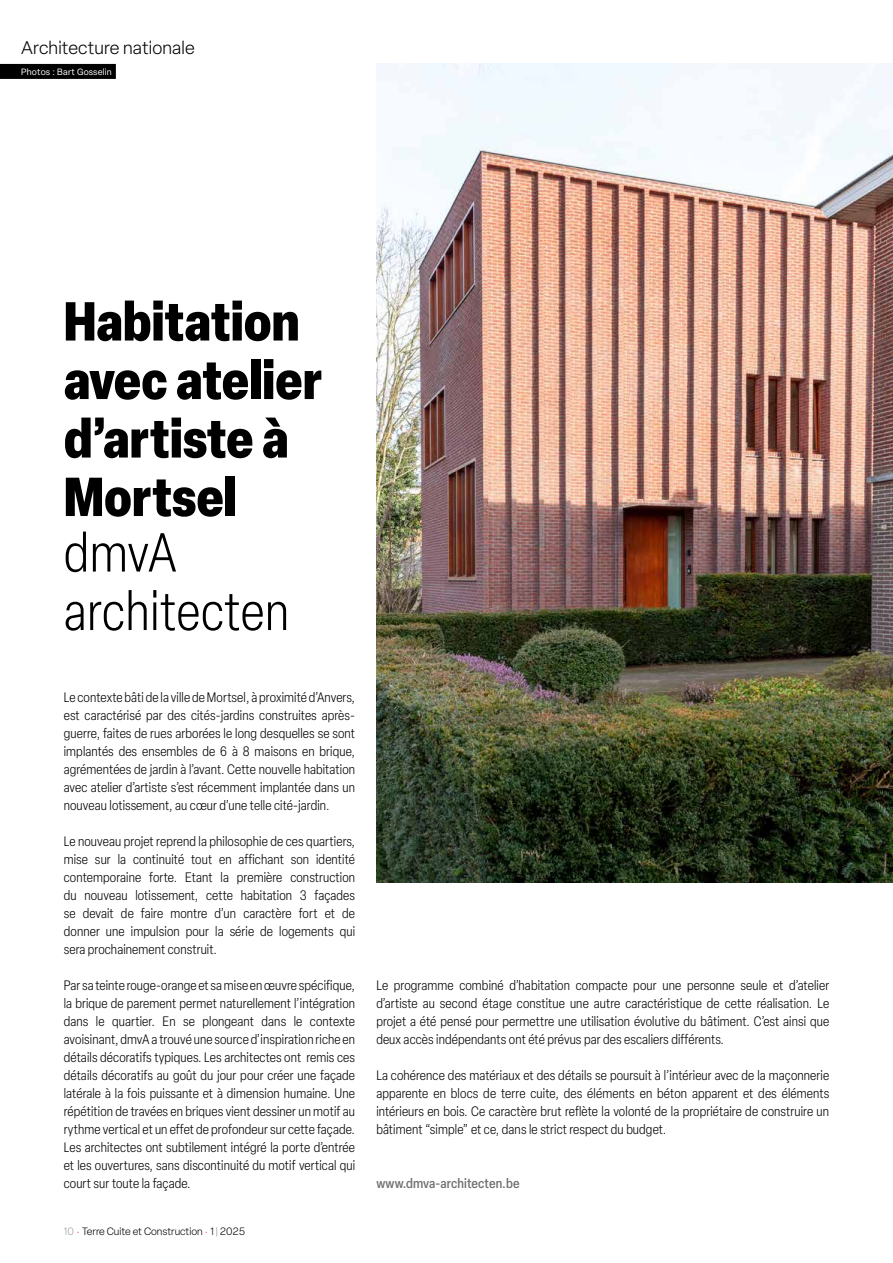
<style>
.page{position:relative;width:893px;height:1263px;background:#fff}
.page>*{position:absolute;margin:0;border:0;box-sizing:border-box;transform-origin:0 0}
.t1{font:900 condensed 54px/58.5px "Elza";color:#000;scale:.96 1}
.t2{font:300 condensed 54px/58.5px "Elza";letter-spacing:.015em;color:#000;scale:.96 1}
.t3{font:300 18px "Elza";letter-spacing:.01em;color:#000}
.t4{font:300 condensed 13.5px/18px "Elza";letter-spacing:.01em;color:#000;text-align:justify}
.t5{font:500 condensed 13.5px "Elza";letter-spacing:.01em;color:#6f7070}
.t6{font:300 10.5px "Elza";color:#000}
.t7{font:9px "Elza";letter-spacing:.025em;color:#fff}
.s1{color:#9d9e9e}
.s2{color:#e7000e}
</style>
<div class="page">
<img style="left:376px;top:64px;width:517px;height:818px">
<div style="left:0;top:64px;width:116px;height:15px;background:#000"></div>
<h2 class="t3" style="left:21px;top:36px;width:175px">Architecture nationale</h2>
<p class="t7" style="left:21px;top:65px;width:92px">Photos : Bart Gosselin</p>
<h1 class="t1" style="left:64px;top:290px;width:271px">Habitation avec atelier d’artiste à<br>Mortsel</h1>
<h1 class="t2" style="left:64px;top:522px;width:236px">dmvA architecten</h1>
<p class="t4" style="left:64px;top:688px;width:293px">Le contexte bâti de la ville de Mortsel, à proximité d’Anvers, est caractérisé par des cités-jardins construites après&shy;guerre, faites de rues arborées le long desquelles se sont implantés des ensembles de 6 à 8 maisons en brique, agrémentées de jardin à l’avant. Cette nouvelle habitation avec atelier d’artiste s’est récemment implantée dans un nouveau lotissement, au cœur d’une telle cité-jardin.</p>
<p class="t4" style="left:64px;top:832px;width:293px">Le nouveau projet reprend la philosophie de ces quartiers, mise sur la continuité tout en affichant son identité contemporaine forte. Etant la première construction du nouveau lotissement, cette habitation 3 façades se devait de faire montre d’un caractère fort et de donner une impulsion pour la série de logements qui sera prochainement construit.</p>
<p class="t4" style="left:64px;top:976px;width:293px">Par sa teinte rouge-orange et sa mise en œuvre spécifique, la brique de parement permet naturellement l’intégration dans le quartier. En se plongeant dans le contexte avoisinant, dmvA a trouvé une source d’inspiration riche en détails décoratifs typiques. Les architectes ont remis ces détails décoratifs au goût du jour pour créer une façade latérale à la fois puissante et à dimension humaine. Une répétition de travées en briques vient dessiner un motif au rythme vertical et un effet de profondeur sur cette façade.<br>Les architectes ont subtilement intégré la porte d’entrée et les ouvertures, sans discontinuité du motif vertical qui court sur toute la façade.</p>
<p class="t4" style="left:376px;top:976px;width:454px">Le programme combiné d’habitation compacte pour une personne seule et d’atelier d’artiste au second étage constitue une autre caractéristique de cette réalisation. Le projet a été pensé pour permettre une utilisation évolutive du bâtiment. C’est ainsi que deux accès indépendants ont été prévus par des escaliers différents.</p>
<p class="t4" style="left:376px;top:1066px;width:454px">La cohérence des matériaux et des détails se poursuit à l’intérieur avec de la maçonnerie apparente en blocs de terre cuite, des éléments en béton apparent et des éléments intérieurs en bois. Ce caractère brut reflète la volonté de la propriétaire de construire un bâtiment “simple” et ce, dans le strict respect du budget.</p>
<p class="t5" style="left:376px;top:1174px;width:145px">www.dmva-architecten.be</p>
<p class="t6" style="left:64px;top:1224px;width:183px"><span class="s1">10</span> <span class="s2">·</span> Terre Cuite et Construction <span class="s2">·</span> 1<span class="s1">|</span> 2025</p>
</div>
